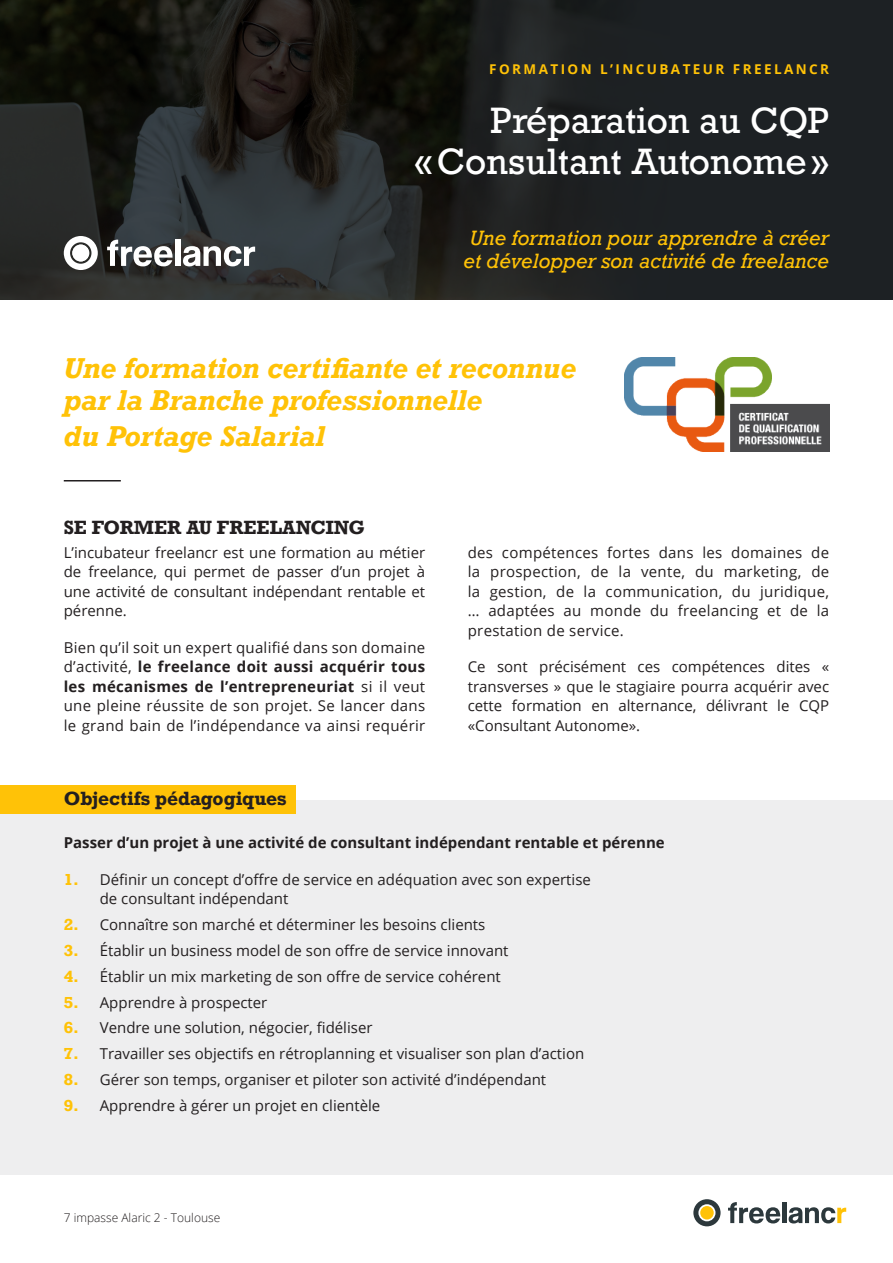
<style>
.page{position:relative;width:893px;height:1263px;background:#fff}
.page>*{position:absolute;margin:0;border:0;box-sizing:border-box;transform-origin:0 0}
.t1{font:34.5px "Rockwell Nova";color:#fff}
.t2{font:italic 700 27px/32.4px "Rockwell";letter-spacing:-.01em;color:#ffc207}
.t3{font:italic 19.5px/23.4px "Rockwell";color:#ffc207;text-align:center}
.TITRE_ENCADRÉ{font:700 18px "Rockwell";color:#231f20}
.t4{font:15px/19.5px "Open Sans";color:#231f20;text-align:justify}
.t5{font:700 15px "Open Sans";color:#231f20}
.t6{font:700 13.5px "Open Sans";letter-spacing:.18em;color:#ffc207}
.t7{font:300 12px "Open Sans";color:#231f20}
.s1{font-weight:700}
.s2{font-family:"Rockwell";font-weight:700;color:#ffc207}
</style>
<div class="page">
<div style="left:0;top:800px;width:893px;height:374px;background:#eeeeef"></div>
<div style="left:0;top:0;width:893px;height:300px;background:#1d2124"></div>
<img style="left:0;top:0;width:585px;height:300px">
<hr style="left:64px;top:480px;width:57px;height:1px;background:#231f20">
<div style="left:0;top:785px;width:295px;height:28px;background:#ffc207"></div>
<svg style="left:107px;top:240px;width:66px;height:26px;background:#888a8b"></svg>
<div style="left:175px;top:240px;width:5px;height:26px;background:#fff"></div>
<svg style="left:183px;top:246px;width:72px;height:20px"></svg>
<svg style="left:64px;top:236px;width:34px;height:34px"></svg>
<div style="left:72px;top:245px;width:17px;height:16px;background:#fff;border-radius:50%"></div>
<svg style="left:728px;top:1202px;width:52px;height:21px"></svg>
<hr style="left:782px;top:1202px;width:4px;height:21px;background:#2c383c">
<svg style="left:789px;top:1207px;width:57px;height:16px"></svg>
<div style="left:693px;top:1199px;width:28px;height:27px;background:#2c383c;border-radius:50%"></div>
<svg style="left:698px;top:1204px;width:17px;height:17px"></svg>
<img style="left:624px;top:357px;width:205px;height:94px">
<p class="t6" style="left:489px;top:60px;width:342px">FORMATION L’INCUBATEUR FREELANCR</p>
<p class="t1" style="left:490px;top:99px;width:340px">Préparation au CQP</p>
<p class="t1" style="left:414px;top:140px;width:416px">«Consultant Autonome»</p>
<p class="t3" style="left:464px;top:226px;width:367px">Une formation pour apprendre à créer et développer son activité de freelance</p>
<p class="t2" style="left:64px;top:351px;width:514px">Une formation certifiante et reconnue par la Branche professionnelle</p>
<p class="t2" style="left:64px;top:420px;width:263px">du Portage Salarial</p>
<p class="TITRE_ENCADRÉ" style="left:64px;top:515px;width:303px">SE FORMER AU FREELANCING</p>
<p class="t4" style="left:64px;top:542px;width:363px">L’incubateur freelancr est une formation au métier de freelance, qui permet de passer d’un projet à une activité de consultant indépendant rentable et pérenne.</p>
<p class="t4" style="left:64px;top:637px;width:363px">Bien qu’il soit un expert qualifié dans son domaine d’activité, <span class="s1">le freelance doit aussi acquérir tous les mécanismes de l’entrepreneuriat</span> si il veut une pleine réussite de son projet. Se lancer dans le grand bain de l’indépendance va ainsi requérir</p>
<p class="t4" style="left:468px;top:542px;width:363px">des compétences fortes dans les domaines de la prospection, de la vente, du marketing, de la gestion, de la communication, du juridique, … adaptées au monde du freelancing et de la prestation de service.</p>
<p class="t4" style="left:468px;top:656px;width:363px">Ce sont précisément ces compétences dites « transverses » que le stagiaire pourra acquérir avec cette formation en alternance, délivrant le CQP «Consultant Autonome».</p>
<p class="TITRE_ENCADRÉ" style="left:64px;top:786px;width:224px">Objectifs pédagogiques</p>
<p class="t5" style="left:64px;top:832px;width:602px">Passer d’un projet à une activité de consultant indépendant rentable et pérenne</p>
<p class="t4" style="left:100px;top:869px;width:493px;text-indent:-36px"><span class="s2">1.</span> Définir un concept d’offre de service en adéquation avec son expertise de consultant indépendant</p>
<p class="t4" style="left:64px;top:914px;width:423px"><span class="s2">2.</span> Connaître son marché et déterminer les besoins clients</p>
<p class="t4" style="left:64px;top:940px;width:446px"><span class="s2">3.</span> Établir un business model de son offre de service innovant</p>
<p class="t4" style="left:64px;top:966px;width:439px"><span class="s2">4.</span> Établir un mix marketing de son offre de service cohérent</p>
<p class="t4" style="left:64px;top:992px;width:205px"><span class="s2">5.</span> Apprendre à prospecter</p>
<p class="t4" style="left:64px;top:1018px;width:310px"><span class="s2">6.</span> Vendre une solution, négocier, fidéliser</p>
<p class="t4" style="left:64px;top:1044px;width:522px"><span class="s2">7.</span> Travailler ses objectifs en rétroplanning et visualiser son plan d’action</p>
<p class="t4" style="left:64px;top:1070px;width:484px"><span class="s2">8.</span> Gérer son temps, organiser et piloter son activité d’indépendant</p>
<p class="t4" style="left:64px;top:1095px;width:318px"><span class="s2">9.</span> Apprendre à gérer un projet en clientèle</p>
<p class="t7" style="left:64px;top:1209px;width:158px">7 impasse Alaric 2 - Toulouse</p>
</div>
